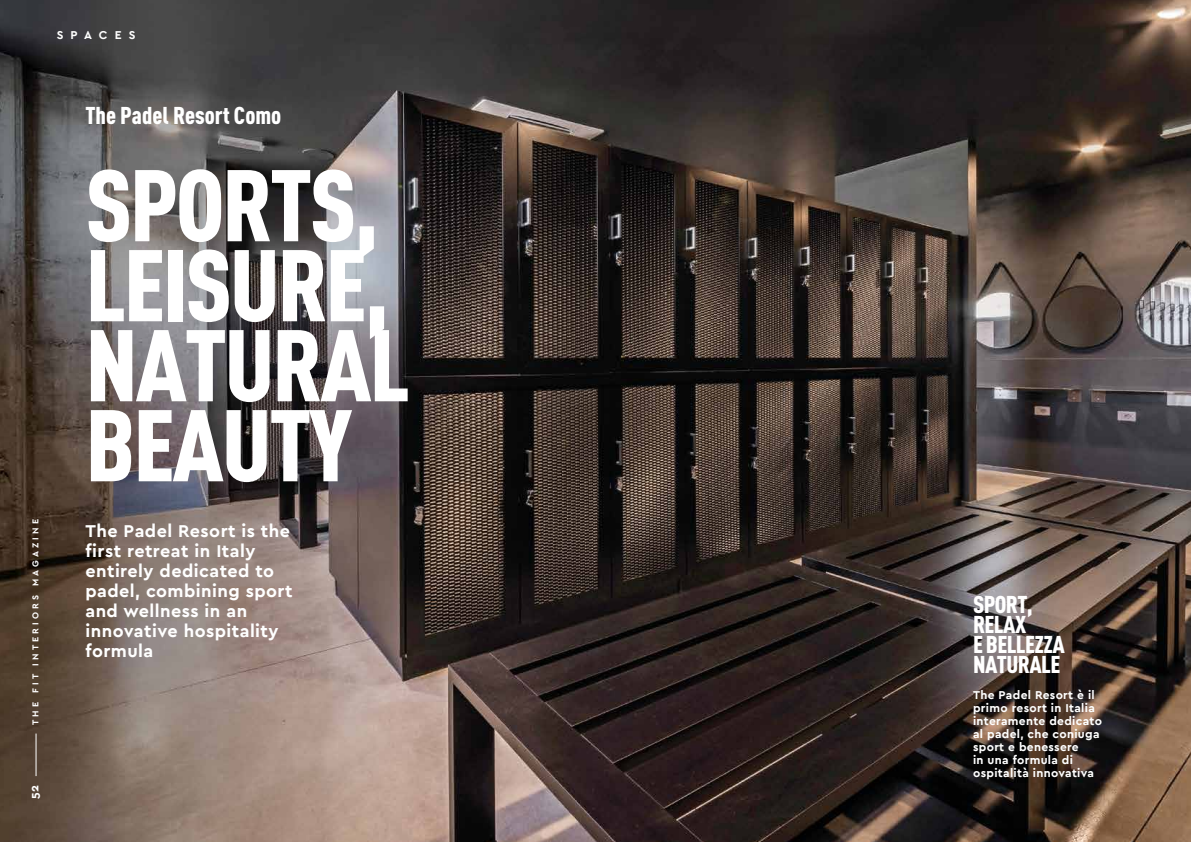
<style>
.page{position:relative;width:1191px;height:842px;background:#fff}
.page>*{position:absolute;margin:0;border:0;box-sizing:border-box;transform-origin:0 0}
.t1{font:900 100px/80px "DIN Cond";letter-spacing:-.025em;color:#fff}
.t2{font:900 24px/20px "DIN Cond";letter-spacing:-.025em;color:#fff}
.t3{font:900 24px "DIN Cond";color:#fff}
.t4{font:700 18px/20px "Cera PRO";letter-spacing:.025em;color:#fff}
.t5{font:700 12px/13px "Cera PRO";letter-spacing:.025em;color:#fff}
.t6{font:700 9px "Cera PRO";letter-spacing:.35em;color:#fff}
</style>
<div class="page">
<img style="left:0;top:0;width:1191px;height:842px">
<hr style="left:36px;top:733px;width:1px;height:43px;background:#fff">
<p class="t5" style="left:57px;top:28px;width:80px">SPACES</p>
<h2 class="t3" style="left:85px;top:100px;width:197px">The Padel Resort Como</h2>
<h1 class="t1" style="left:85px;top:162px;width:326px">SPORTS,<br>LEISURE,<br>NATURAL<br>BEAUTY</h1>
<p class="t6" style="left:29px;top:725px;width:207px;rotate:-90deg">THE FIT INTERIORS MAGAZINE</p>
<h3 class="t4" style="left:85px;top:521px;width:209px">The Padel Resort is the first retreat in Italy entirely dedicated to padel, combining sport and wellness in an innovative hospitality formula</h3>
<p class="t5" style="left:27px;top:799px;width:16px;rotate:-90deg">52</p>
<h2 class="t2" style="left:973px;top:593px;width:93px">SPORT,<br>RELAX<br>E BELLEZZA<br>NATURALE</h2>
<p class="t5" style="left:973px;top:688px;width:130px">The Padel Resort è il primo resort in Italia interamente dedicato al padel, che coniuga sport e benessere<br>in una formula di ospitalità innovativa</p>
</div>
